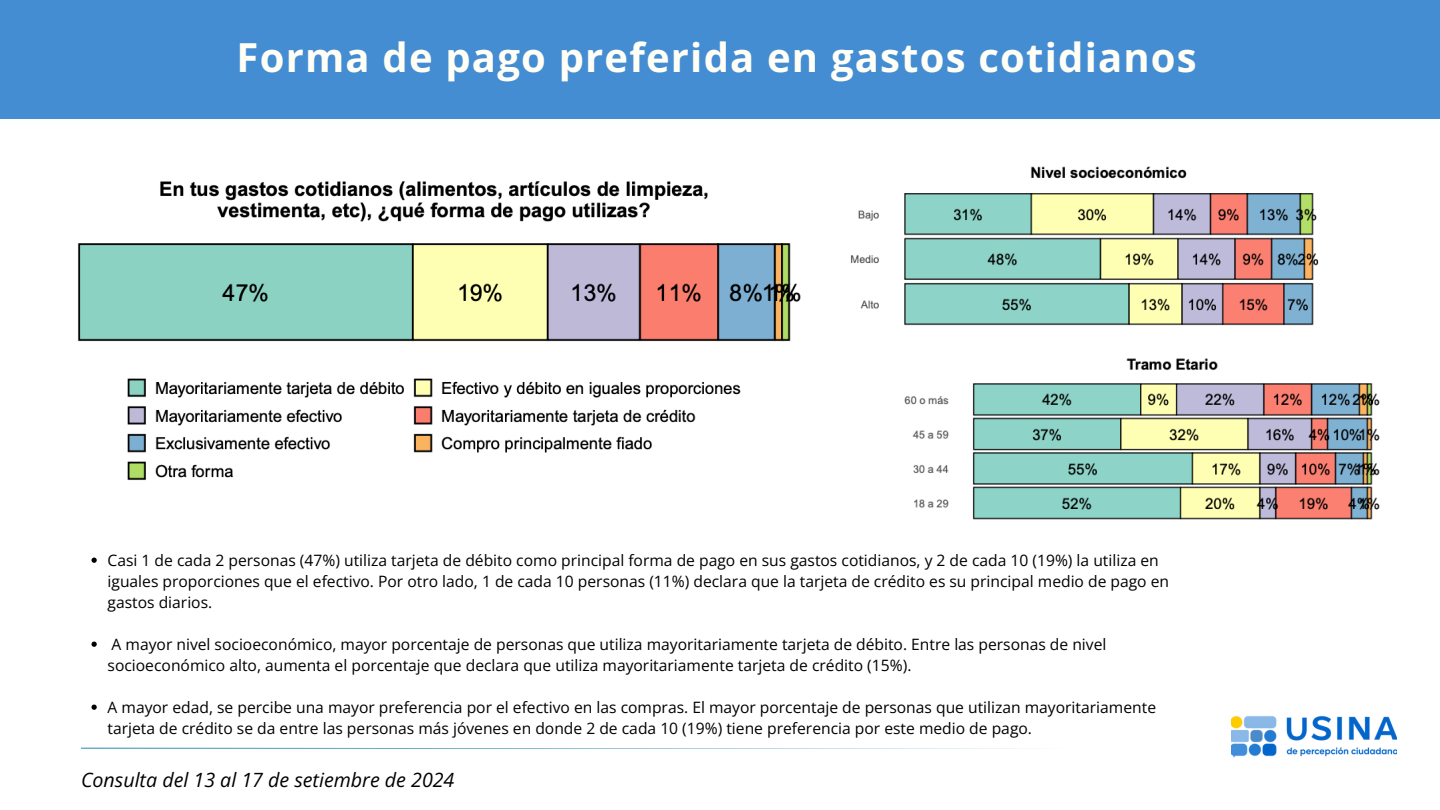
<style>
.page{position:relative;width:1440px;height:810px;background:#fff}
.page>*{position:absolute;margin:0;border:0;box-sizing:border-box;transform-origin:0 0}
.t1{font:700 40px "Open Sans";letter-spacing:.03em;color:#fffff6}
.t2{font:italic 19.7px "Open Sans";color:#000}
.t3{font:15.7px/21px "Open Sans";color:#000}
</style>
<div class="page">
<div style="left:0;top:0;width:1440px;height:119px;background:#458dd3"></div>
<svg style="left:81px;top:748px;width:945px;height:1px"></svg>
<img style="left:1231px;top:715px;width:166px;height:43px">
<img style="left:78px;top:181px;width:723px;height:299px">
<img style="left:850px;top:166px;width:469px;height:160px">
<img style="left:904px;top:358px;width:476px;height:162px">
<svg style="left:91px;top:558px;width:6px;height:5px"></svg>
<svg style="left:91px;top:642px;width:6px;height:5px"></svg>
<svg style="left:91px;top:705px;width:6px;height:5px"></svg>
<p class="t1" style="left:237px;top:30px;width:962px">Forma de pago preferida en gastos cotidianos</p>
<p class="t3" style="left:108px;top:549px;width:1063px">Casi 1 de cada 2 personas (47%) utiliza tarjeta de débito como principal forma de pago en sus gastos cotidianos, y 2 de cada 10 (19%) la utiliza en iguales proporciones que el efectivo. Por otro lado, 1 de cada 10 personas (11%) declara que la tarjeta de crédito es su principal medio de pago en gastos diarios.</p>
<p class="t3" style="left:108px;top:633px;width:1000px">A mayor nivel socioeconómico, mayor porcentaje de personas que utiliza mayoritariamente tarjeta de débito. Entre las personas de nivel socioeconómico alto, aumenta el porcentaje que declara que utiliza mayoritariamente tarjeta de crédito (15%).</p>
<h2 class="t3" style="left:108px;top:696px;width:1050px">A mayor edad, se percibe una mayor preferencia por el efectivo en las compras. El mayor porcentaje de personas que utilizan mayoritariamente tarjeta de crédito se da entre las personas más jóvenes en donde 2 de cada 10 (19%) tiene preferencia por este medio de pago.</h2>
<p class="t2" style="left:81px;top:766px;width:375px">Consulta del 13 al 17 de setiembre de 2024</p>
</div>
